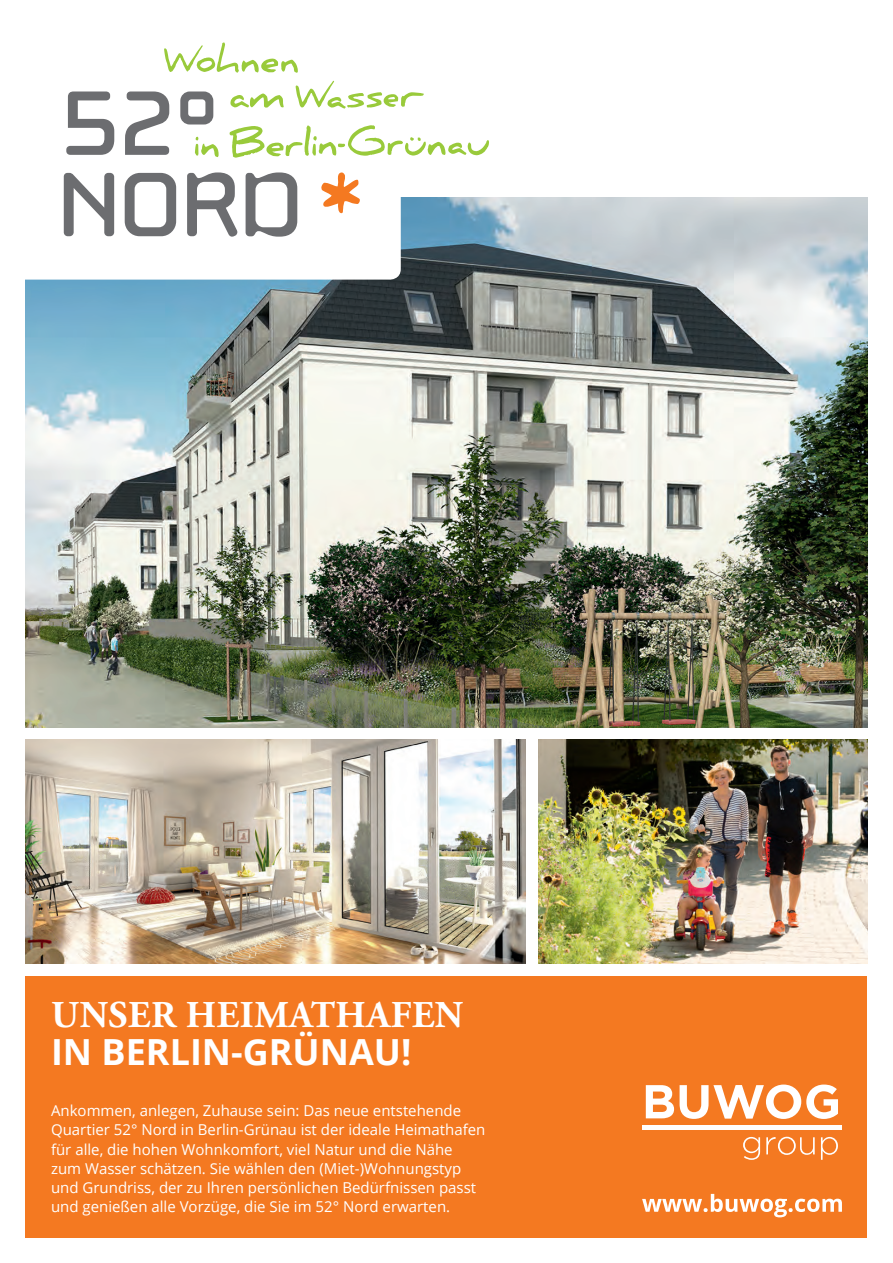
<style>
.page{position:relative;width:893px;height:1263px;background:#fff}
.page>*{position:absolute;margin:0;border:0;box-sizing:border-box;transform-origin:0 0}
.t1{font:700 37.8px "Adobe Garamond Pro";letter-spacing:.015em;color:#fff}
.t2{font:700 36px "Open Sans";color:#fff}
.t3{font:15px/19.2px "Open Sans";color:#fff}
</style>
<div class="page">
<img style="left:26px;top:198px;width:841px;height:529px">
<div style="left:26px;top:976px;width:841px;height:261px;background:#f47921"></div>
<svg style="left:646px;top:1085px;width:28px;height:33px"></svg>
<svg style="left:680px;top:1084px;width:158px;height:35px"></svg>
<hr style="left:642px;top:1125px;width:200px;height:4px;background:#fff">
<svg style="left:743px;top:1137px;width:17px;height:23px"></svg>
<svg style="left:821px;top:1137px;width:17px;height:23px"></svg>
<svg style="left:766px;top:1137px;width:49px;height:18px"></svg>
<img style="left:538px;top:740px;width:329px;height:223px">
<img style="left:26px;top:740px;width:500px;height:223px">
<svg style="left:642px;top:1194px;width:200px;height:23px"></svg>
<div style="left:0;top:0;width:401px;height:280px;background:#fff;border-radius:11px"></div>
<svg style="left:64px;top:43px;width:425px;height:194px"></svg>
<h1 class="t1" style="left:51px;top:993px;width:413px">UNSER HEIMATHAFEN</h1>
<h2 class="t2" style="left:51px;top:1027px;width:362px">IN BERLIN-GRÜNAU!</h2>
<p class="t3" style="left:51px;top:1101px;width:436px">Ankommen, anlegen, Zuhause sein: Das neue entstehende Quartier 52° Nord in Berlin-Grünau ist der ideale Heimathafen für alle, die hohen Wohnkomfort, viel Natur und die Nähe zum Wasser schätzen. Sie wählen den (Miet-)Wohnungstyp und Grundriss, der zu Ihren persönlichen Bedürfnissen passt und genießen alle Vorzüge, die Sie im 52° Nord erwarten.</p>
</div>
